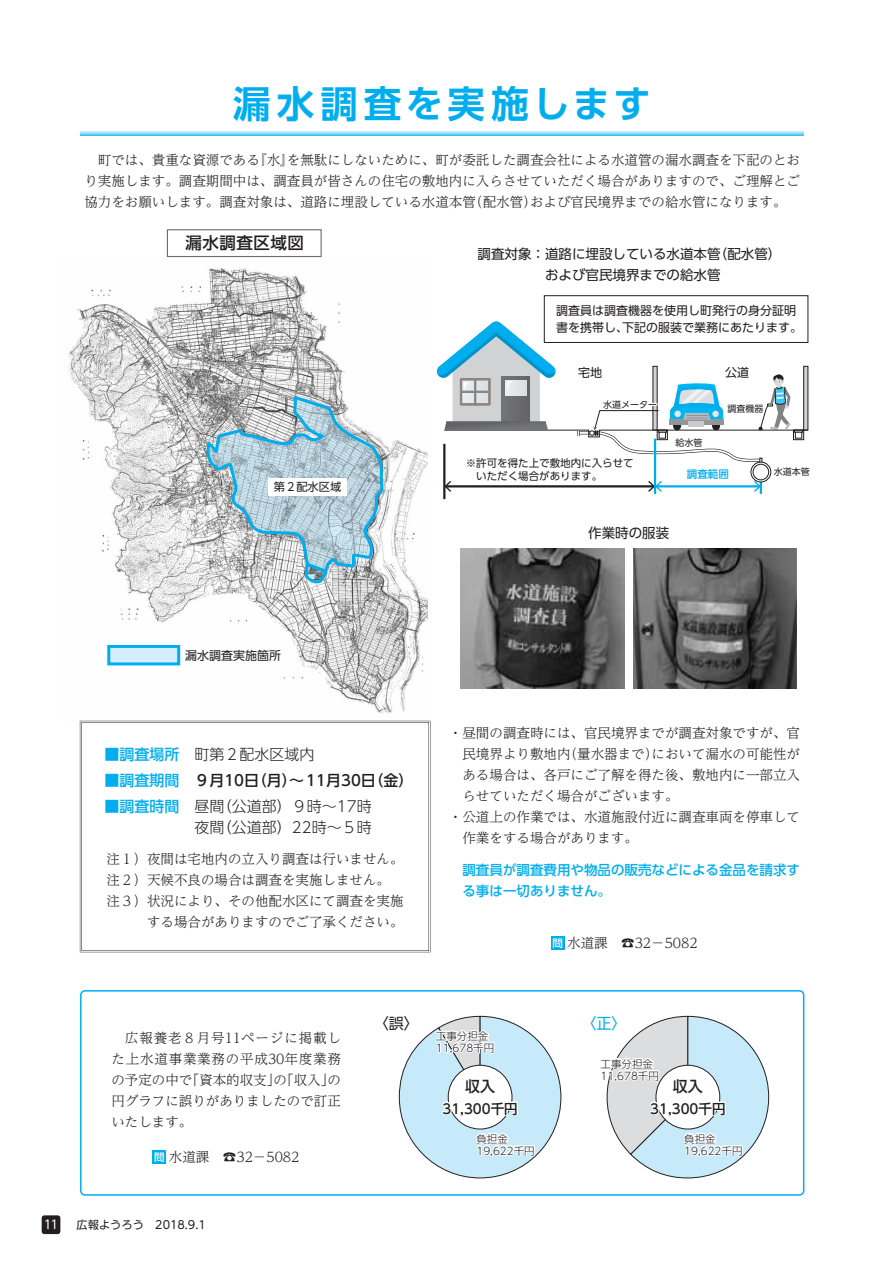
<style>
.page{position:relative;width:893px;height:1263px;background:#fff}
.page>*{position:absolute;margin:0;border:0;box-sizing:border-box;transform-origin:0 0}
.t1{font:700 37.5px "UD Shin Go Pro De";letter-spacing:.12em;color:#00aeef}
.t2{font:500 16.5px "UD Shin Go Pro";letter-spacing:.03em;color:#231f20}
.t3{font:300 15px/21px "UD Shin Go Pro";color:#231f20;text-align:right}
.t4{font:500 15px "UD Shin Go Pro";color:#231f20}
.t5{font:15px "UD Shin Go Pro";color:#231f20}
.t6{font:15px "UD Shin Go Pro";color:#00aeef}
.t7{font:300 13.5px/21px "UD Reimin Pro";color:#231f20;text-align:justify}
.t8{font:13.5px/21px "UD Shin Go Pro";color:#231f20;text-align:center}
.t9{font:500 13.5px/21px "UD Shin Go Pro";color:#00aeef}
.t10{font:500 13.5px "UD Shin Go Pro";color:#231f20}
.t11{font:12px/16.5px "UD Shin Go Pro";color:#231f20}
.t12{font:12px "UD Shin M Go Pro";color:#fff}
.t13{font:11.25px "UD Shin M Go Pro";color:#231f20}
.t14{font:11.25px "UD Shin Go Pro";color:#231f20}
.t15{font:300 10.5px/12px "UD Shin Go Pro";color:#231f20}
.t16{font:10.5px/12.8px "UD Shin Go Pro";color:#231f20}
.t17{font:500 10.5px "UD Shin Go Pro";color:#00aeef}
.t18{font:9px "UD Shin Go Pro";color:#231f20}
.s1{font-weight:500;color:#00aeef}
.s2{color:#00aeef}
.s3{font-family:"UD Shin Go Pro";font-weight:500;font-size:10.5px;color:#fff}
</style>
<div class="page">
<img style="left:68px;top:256px;width:360px;height:467px">
<div style="left:107px;top:645px;width:73px;height:20px;background:#d4effb;border:3px solid #00aeef"></div>
<svg style="left:208px;top:575px;width:174px;height:11px"></svg>
<svg style="left:206px;top:296px;width:180px;height:279px"></svg>
<div style="left:268px;top:478px;width:79px;height:17px;background:#fff"></div>
<svg style="left:81px;top:130px;width:723px;height:6px;background:#8cdaf7"></svg>
<div style="left:80px;top:990px;width:724px;height:206px;border:2px solid #00aeef;border-radius:4px"></div>
<svg style="left:606px;top:1015px;width:163px;height:164px"></svg>
<svg style="left:399px;top:1015px;width:163px;height:164px"></svg>
<div style="left:153px;top:1150px;width:13px;height:13px;background:#00aeef"></div>
<svg style="left:230px;top:130px;width:301px;height:2px"></svg>
<div style="left:551px;top:936px;width:13px;height:13px;background:#00aeef"></div>
<div style="left:80px;top:721px;width:350px;height:231px;border:1px solid #fff"></div>
<div style="left:167px;top:229px;width:155px;height:28px;background:#fff;border:1px solid #6c6d70"></div>
<img style="left:461px;top:548px;width:163px;height:140px">
<img style="left:633px;top:548px;width:164px;height:140px">
<hr style="left:760px;top:473px;width:2px;height:21px;background:#00aeef">
<hr style="left:443px;top:444px;width:2px;height:55px;background:#231f20">
<hr style="left:654px;top:439px;width:2px;height:55px;background:#00aeef">
<svg style="left:437px;top:321px;width:372px;height:171px"></svg>
<div style="left:544px;top:295px;width:264px;height:48px;border:1px solid #231f20"></div>
<div style="left:42px;top:1215px;width:18px;height:19px;background:#231f20;border-radius:3px"></div>
<h1 class="t1" style="left:233px;top:73px;width:419px">漏水調査を実施します</h1>
<p class="t7" style="left:84px;top:149px;width:717px">　町では、貴重な資源である『水』を無駄にしないために、町が委託した調査会社による水道管の漏水調査を下記のとおり実施します。調査期間中は、調査員が皆さんの住宅の敷地内に入らさせていただく場合がありますので、ご理解とご協力をお願いします。調査対象は、道路に埋設している水道本管（配水管）および官民境界までの給水管になります。</p>
<p class="t2" style="left:186px;top:230px;width:120px">漏水調査区域図</p>
<p class="t14" style="left:274px;top:477px;width:69px">第２配水区域</p>
<p class="t11" style="left:185px;top:646px;width:98px">漏水調査実施箇所</p>
<p class="t3" style="left:104px;top:743px;width:211px"><span class="s1">■調査場所</span> 町第２配水区域内</p>
<p class="t4" style="left:104px;top:768px;width:310px"><span class="s2">■調査期間</span> ９月10日（月）～ 11月30日（金）</p>
<p class="t3" style="left:104px;top:795px;width:269px"><span class="s1">■調査時間</span> 昼間（公道部）９時～17時夜間（公道部）22時～５時</p>
<p class="t7" style="left:107px;top:848px;width:298px">注１）夜間は宅地内の立入り調査は行いません。</p>
<p class="t7" style="left:107px;top:869px;width:285px">注２）天候不良の場合は調査を実施しません。</p>
<p class="t7" style="left:107px;top:890px;width:298px">注３）状況により、その他配水区にて調査を実施</p>
<p class="t7" style="left:147px;top:911px;width:258px">する場合がありますのでご了承ください。</p>
<p class="t8" style="left:478px;top:243px;width:305px">調査対象：道路に埋設している水道本管（配水管）および官民境界までの給水管</p>
<p class="t11" style="left:556px;top:302px;width:247px">調査員は調査機器を使用し町発行の身分証明書を携帯し、下記の服装で業務にあたります。</p>
<p class="t11" style="left:578px;top:364px;width:25px">宅地</p>
<p class="t18" style="left:603px;top:397px;width:55px">水道メーター</p>
<p class="t18" style="left:728px;top:401px;width:37px">調査機器</p>
<p class="t11" style="left:725px;top:364px;width:25px">公道</p>
<p class="t16" style="left:476px;top:456px;width:159px;text-indent:-10px">※許可を得た上で敷地内に入らせていただく場合があります。</p>
<p class="t18" style="left:675px;top:435px;width:28px">給水管</p>
<p class="t17" style="left:687px;top:465px;width:43px">調査範囲</p>
<p class="t8" style="left:588px;top:522px;width:82px">作業時の服装</p>
<p class="t18" style="left:774px;top:465px;width:37px">水道本管</p>
<p class="t7" style="left:449px;top:722px;width:353px">・昼間の調査時には、官民境界までが調査対象ですが、官</p>
<p class="t7" style="left:462px;top:743px;width:339px">民境界より敷地内（量水器まで）において漏水の可能性が</p>
<p class="t7" style="left:462px;top:764px;width:339px">ある場合は、各戸にご了解を得た後、敷地内に一部立入</p>
<p class="t7" style="left:462px;top:785px;width:217px">らせていただく場合がございます。</p>
<p class="t7" style="left:449px;top:806px;width:353px">・公道上の作業では、水道施設付近に調査車両を停車して</p>
<p class="t7" style="left:462px;top:827px;width:177px">作業をする場合があります。</p>
<p class="t9" style="left:462px;top:859px;width:339px">調査員が調査費用や物品の販売などによる金品を請求する事は一切ありません。</p>
<p class="t7" style="left:552px;top:932px;width:147px"><span class="s3">問</span>水道課　☎32－5082</p>
<p class="t7" style="left:111px;top:1027px;width:231px">　広報養老８月号11ページに掲載した上水道事業業務の平成30年度業務の予定の中で「資本的収支」の「収入」の円グラフに誤りがありましたので訂正いたします。</p>
<p class="t7" style="left:154px;top:1146px;width:147px"><span class="s3">問</span>水道課　☎32－5082</p>
<p class="t12" style="left:44px;top:1215px;width:16px">11</p>
<p class="t13" style="left:77px;top:1215px;width:131px">広報ようろう　2018.9.1</p>
<p class="t5" style="left:374px;top:1011px;width:46px">〈誤〉</p>
<p class="t6" style="left:582px;top:1011px;width:46px">〈正〉</p>
<p class="t15" style="left:436px;top:1029px;width:60px">工事分担金<br>11,678千円</p>
<p class="t4" style="left:465px;top:1074px;width:31px">収入</p>
<p class="t10" style="left:442px;top:1097px;width:77px">31,300千円</p>
<p class="t15" style="left:601px;top:1057px;width:60px">工事分担金<br>11,678千円</p>
<p class="t4" style="left:673px;top:1074px;width:31px">収入</p>
<p class="t10" style="left:650px;top:1097px;width:77px">31,300千円</p>
<p class="t15" style="left:476px;top:1132px;width:60px">負担金<br>19,622千円</p>
<p class="t15" style="left:684px;top:1132px;width:60px">負担金<br>19,622千円</p>
</div>
